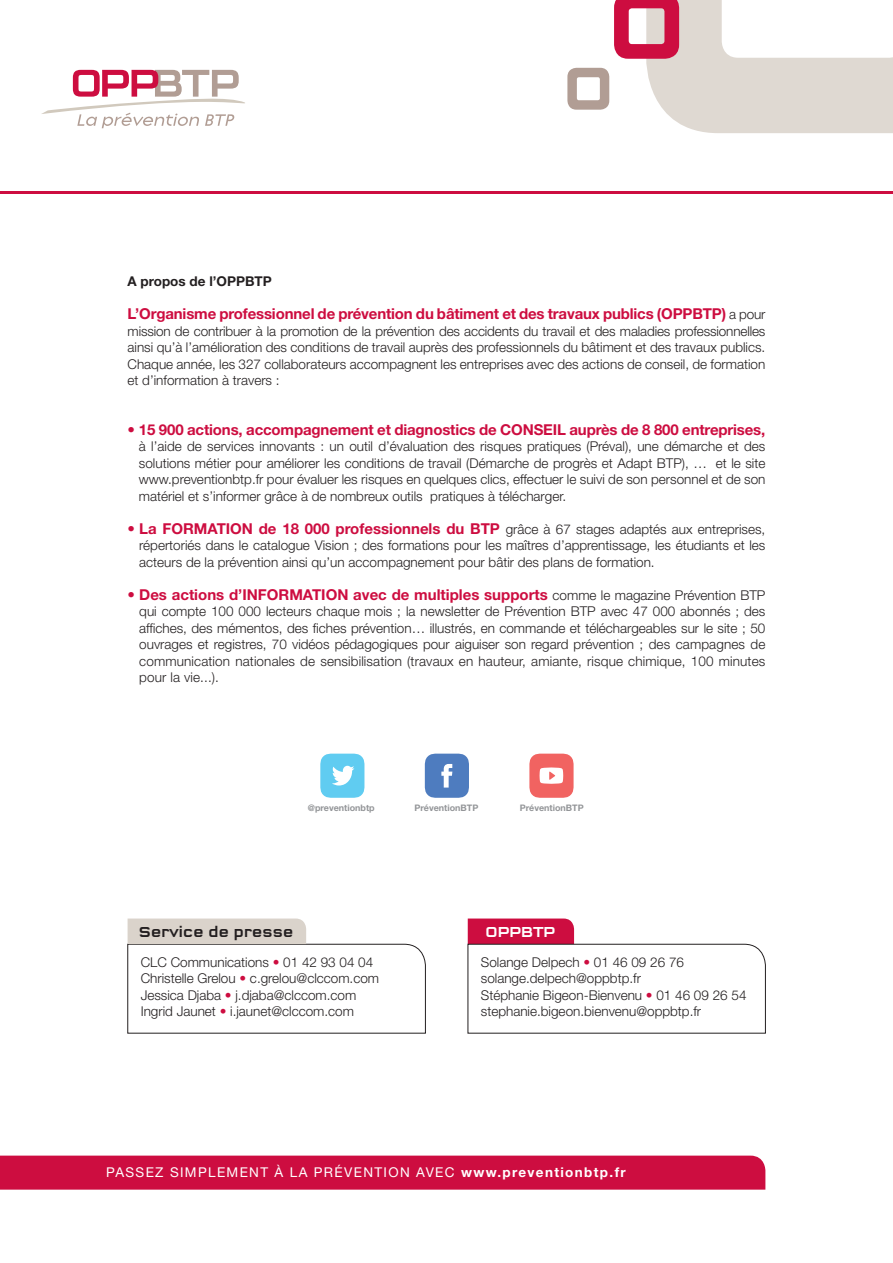
<style>
.page{position:relative;width:893px;height:1263px;background:#fff}
.page>*{position:absolute;margin:0;border:0;box-sizing:border-box;transform-origin:0 0}
.t1{font:700 15px "Helvetica Neue LT Std";letter-spacing:-.01em;color:#cd0d40}
.t2{font:500 15px "Q Type Square";letter-spacing:-.03em;color:#231f20}
.t3{font:500 15px "Q Type Square";letter-spacing:-.03em;color:#fff}
.t4{font:300 13.5px/16.5px "Helvetica Neue LT Std";color:#231f20}
.t5{font:13.5px "Helvetica Neue LT Std";letter-spacing:.1em;color:#fff}
.t6{font:700 13.5px "Helvetica Neue LT Std";color:#231f20}
.t7{font:700 9px "Helvetica Neue LT Std";color:#939598}
.s1{font-weight:300;font-size:13.5px;color:#231f20}
.s2{color:#cd0d40}
.s3{font-weight:700}
</style>
<div class="page">
<svg style="left:567px;top:0;width:326px;height:133px"></svg>
<svg style="left:127px;top:918px;width:299px;height:115px"></svg>
<svg style="left:468px;top:918px;width:298px;height:115px"></svg>
<svg style="left:320px;top:754px;width:44px;height:44px"></svg>
<svg style="left:425px;top:754px;width:44px;height:44px;background:#638cc6"></svg>
<svg style="left:529px;top:754px;width:45px;height:44px"></svg>
<svg style="left:41px;top:70px;width:204px;height:58px"></svg>
<hr style="left:0;top:191px;width:893px;height:2px;background:#cd0d40">
<div style="left:0;top:1155px;width:765px;height:34px;background:#cd0d40"></div>
<p class="t6" style="left:128px;top:273px;width:146px">A propos de l’OPPBTP</p>
<p class="t1" style="left:128px;top:304px;width:639px">L’Organisme professionnel de prévention du bâtiment et des travaux publics (OPPBTP) <span class="s1">a pour</span></p>
<p class="t4" style="left:128px;top:322px;width:639px;text-align:justify">mission de contribuer à la promotion de la prévention des accidents du travail et des maladies professionnelles ainsi qu’à l’amélioration des conditions de travail auprès des professionnels du bâtiment et des travaux publics.<br>Chaque année, les 327 collaborateurs accompagnent les entreprises avec des actions de conseil, de formation et d’information à travers :</p>
<p class="t1" style="left:128px;top:420px;width:639px">• 15 900 actions, accompagnement et diagnostics de CONSEIL auprès de 8 800 entreprises,</p>
<p class="t4" style="left:139px;top:438px;width:628px;text-align:justify">à l’aide de services innovants : un outil d’évaluation des risques pratiques (Préval), une démarche et des solutions métier pour améliorer les conditions de travail (Démarche de progrès et Adapt BTP), … et le site www.preventionbtp.fr pour évaluer les risques en quelques clics, effectuer le suivi de son personnel et de son matériel et s’informer grâce à de nombreux outils pratiques à télécharger.</p>
<p class="t1" style="left:128px;top:519px;width:639px">• La FORMATION de 18 000 professionnels du BTP <span class="s1">grâce à 67 stages adaptés aux entreprises,</span></p>
<p class="t4" style="left:139px;top:537px;width:628px">répertoriés dans le catalogue Vision ; des formations pour les maîtres d’apprentissage, les étudiants et les acteurs de la prévention ainsi qu’un accompagnement pour bâtir des plans de formation.</p>
<p class="t1" style="left:128px;top:585px;width:639px">• Des actions d’INFORMATION avec de multiples supports <span class="s1">comme le magazine Prévention BTP</span></p>
<p class="t4" style="left:139px;top:603px;width:628px;text-align:justify">qui compte 100 000 lecteurs chaque mois ; la newsletter de Prévention BTP avec 47 000 abonnés ; des affiches, des mémentos, des fiches prévention… illustrés, en commande et téléchargeables sur le site ; 50 ouvrages et registres, 70 vidéos pédagogiques pour aiguiser son regard prévention ; des campagnes de communication nationales de sensibilisation (travaux en hauteur, amiante, risque chimique, 100 minutes pour la vie...).</p>
<p class="t7" style="left:308px;top:803px;width:68px">@preventionbtp</p>
<p class="t7" style="left:415px;top:803px;width:65px">PréventionBTP</p>
<p class="t7" style="left:520px;top:803px;width:65px">PréventionBTP</p>
<p class="t2" style="left:138px;top:923px;width:157px">Service de presse</p>
<p class="t3" style="left:485px;top:923px;width:72px">OPPBTP</p>
<p class="t4" style="left:481px;top:953px;width:267px">Solange Delpech <span class="s2">•</span> 01 46 09 26 76 solange.delpech@oppbtp.fr<br>Stéphanie Bigeon-Bienvenu <span class="s2">•</span> 01 46 09 26 54 stephanie.bigeon.bienvenu@oppbtp.fr</p>
<p class="t4" style="left:141px;top:953px;width:240px">CLC Communications <span class="s2">•</span> 01 42 93 04 04<br>Christelle Grelou <span class="s2">•</span> c.grelou@clccom.com Jessica Djaba <span class="s2">•</span> j.djaba@clccom.com Ingrid Jaunet <span class="s2">•</span> i.jaunet@clccom.com</p>
<p class="t5" style="left:106px;top:1164px;width:521px">PASSEZ SIMPLEMENT À LA PRÉVENTION AVEC <span class="s3">www.preventionbtp.fr</span></p>
</div>
